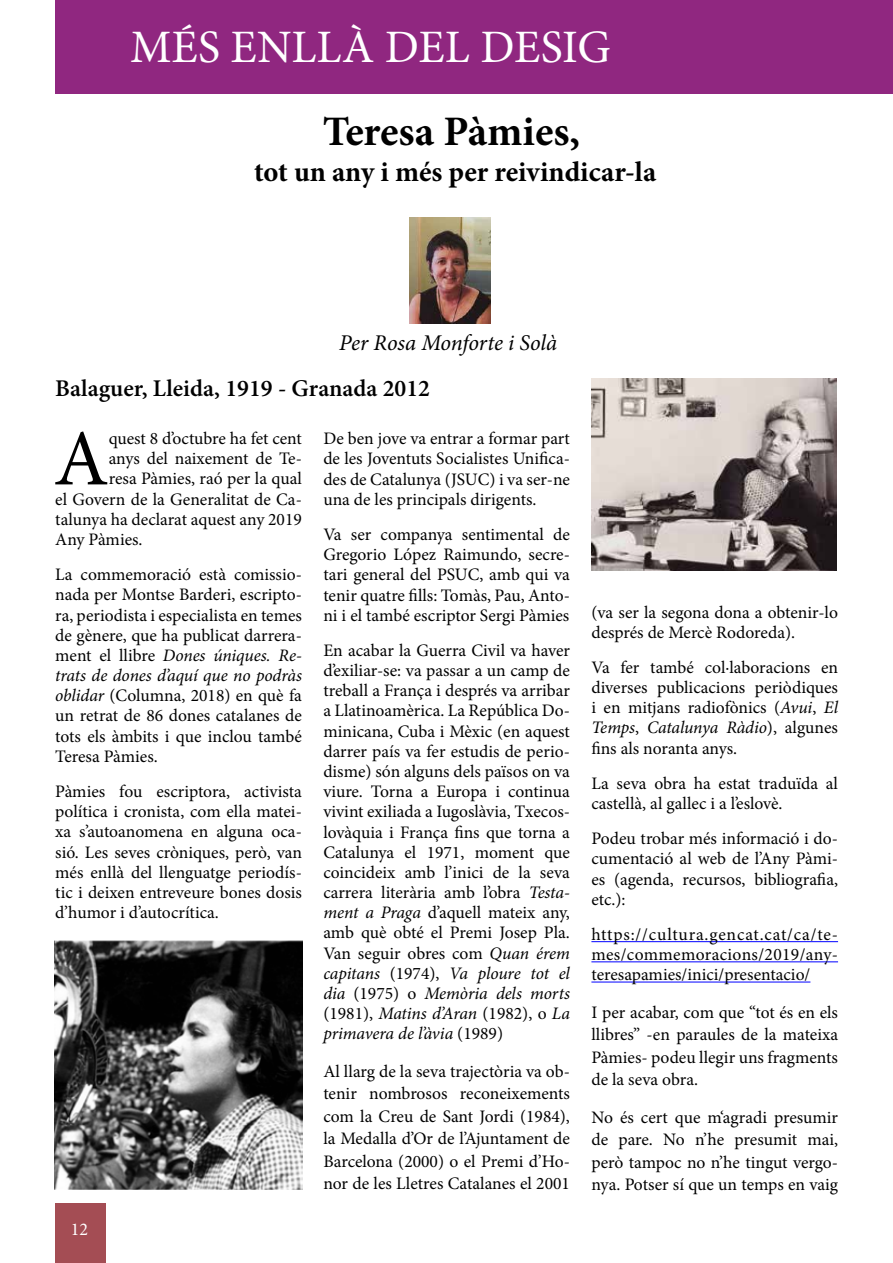
<style>
.page{position:relative;width:893px;height:1263px;background:#fff}
.page>*{position:absolute;margin:0;border:0;box-sizing:border-box;transform-origin:0 0}
.t1{font:79.65px "Minion Pro";color:#000}
.t2{font:46.5px "Minion Pro";color:#fff}
.t3{font:700 42px "Minion Pro";letter-spacing:-.005em;color:#000}
.t4{font:700 28.5px "Minion Pro";color:#000}
.t5{font:600 24px "Minion Pro";color:#000}
.t6{font:italic 22.5px "Minion Pro";letter-spacing:-.01em;color:#000}
.t7{font:18px "Minion Pro";color:#fff}
.t8{font:17.55px/20.2px "Minion Pro";color:#000;text-align:justify}
.s1{font-style:italic}
</style>
<div class="page">
<hr style="left:591px;top:941px;width:247px;height:1px;background:#00f">
<hr style="left:591px;top:961px;width:247px;height:1px;background:#00f">
<hr style="left:591px;top:981px;width:219px;height:1px;background:#00f">
<div style="left:55px;top:0;width:838px;height:94px;background:#902780"></div>
<img style="left:409px;top:218px;width:81px;height:106px">
<img style="left:591px;top:378px;width:245px;height:192px">
<img style="left:54px;top:941px;width:249px;height:248px">
<div style="left:55px;top:1203px;width:50px;height:60px;background:#a44d54"></div>
<h2 class="t2" style="left:130px;top:16px;width:482px">MÉS ENLLÀ DEL DESIG</h2>
<h3 class="t3" style="left:323px;top:102px;width:259px">Teresa Pàmies,</h3>
<h3 class="t4" style="left:254px;top:151px;width:404px">tot un any i més per reivindicar-la</h3>
<p class="t6" style="left:339px;top:327px;width:219px">Per Rosa Monforte i Solà</p>
<h3 class="t5" style="left:55px;top:372px;width:376px">Balaguer, Lleida, 1919 - Granada 2012</h3>
<h1 class="t1" style="left:54px;top:406px;width:57px">A</h1>
<p class="t8" style="left:109px;top:428px;width:195px">quest 8 d’octubre ha fet cent</p>
<p class="t8" style="left:109px;top:449px;width:195px">anys del naixement de Te-</p>
<p class="t8" style="left:109px;top:469px;width:195px">resa Pàmies, raó per la qual</p>
<p class="t8" style="left:55px;top:489px;width:248px">el Govern de la Generalitat de Ca-</p>
<p class="t8" style="left:55px;top:509px;width:248px">talunya ha declarat aquest any 2019</p>
<p class="t8" style="left:55px;top:529px;width:89px">Any Pàmies.</p>
<p class="t8" style="left:55px;top:564px;width:248px">La commemoració està comissio&shy;nada per Montse Barderi, escripto&shy;ra, periodista i especialista en temes de gènere, que ha publicat darrera&shy;ment el llibre <span class="s1">Dones úniques. Re&shy;trats de dones d’aquí que no podràs oblidar</span> (Columna, 2018) en què fa un retrat de 86 dones catalanes de tots els àmbits i que inclou també Teresa Pàmies.</p>
<p class="t8" style="left:55px;top:781px;width:248px">Pàmies fou escriptora, activista política i cronista, com ella matei&shy;xa s’autoanomena en alguna oca&shy;sió. Les seves cròniques, però, van més enllà del llenguatge periodís&shy;tic i deixen entreveure bones dosis d’humor i d’autocrítica.</p>
<p class="t7" style="left:71px;top:1217px;width:19px">12</p>
<p class="t8" style="left:323px;top:429px;width:248px">De ben jove va entrar a formar part de les Joventuts Socialistes Unifica&shy;des de Catalunya (JSUC) i va ser-ne una de les principals dirigents.</p>
<p class="t8" style="left:323px;top:524px;width:248px">Va ser companya sentimental de Gregorio López Raimundo, secre&shy;tari general del PSUC, amb qui va tenir quatre fills: Tomàs, Pau, Anto&shy;ni i el també escriptor Sergi Pàmies</p>
<p class="t8" style="left:323px;top:640px;width:248px">En acabar la Guerra Civil va haver d’exiliar-se: va passar a un camp de treball a França i després va arribar a Llatinoamèrica. La República Do&shy;minicana, Cuba i Mèxic (en aquest darrer país va fer estudis de perio&shy;disme) són alguns dels països on va viure. Torna a Europa i continua vivint exiliada a Iugoslàvia, Txecos&shy;lovàquia i França fins que torna a Catalunya el 1971, moment que coincideix amb l’inici de la seva carrera literària amb l’obra <span class="s1">Testa&shy;ment a Praga</span> d’aquell mateix any, amb què obté el Premi Josep Pla.<br>Van seguir obres com <span class="s1">Quan érem capitans</span> (1974), <span class="s1">Va ploure tot el dia</span> (1975) o <span class="s1">Memòria dels morts </span>(1981), <span class="s1">Matins d’Aran</span> (1982), o <span class="s1">La primavera de l’àvia</span> (1989)</p>
<p class="t8" style="left:323px;top:1060px;width:248px;line-height:22.5px">Al llarg de la seva trajectòria va ob&shy;tenir nombrosos reconeixements com la Creu de Sant Jordi (1984), la Medalla d’Or de l’Ajuntament de Barcelona (2000) o el Premi d’Ho&shy;nor de les Lletres Catalanes el 2001</p>
<p class="t8" style="left:591px;top:602px;width:248px">(va ser la segona dona a obtenir-lo després de Mercè Rodoreda).</p>
<p class="t8" style="left:591px;top:657px;width:248px">Va fer també col·laboracions en diverses publicacions periòdiques i en mitjans radiofònics (<span class="s1">Avui</span>, <span class="s1">El Temps</span>, <span class="s1">Catalunya Ràdio</span>), algunes fins als noranta anys.</p>
<p class="t8" style="left:591px;top:773px;width:248px">La seva obra ha estat traduïda al castellà, al gallec i a l’eslovè.</p>
<p class="t8" style="left:591px;top:828px;width:248px">Podeu trobar més informació i do&shy;cumentació al web de l’Any Pàmi&shy;es (agenda, recursos, bibliografia, etc.):</p>
<p class="t8" style="left:591px;top:924px;width:248px">https://cultura.gencat.cat/ca/te&shy;mes/commemoracions/2019/any&shy;teresapamies/inici/presentacio/</p>
<p class="t8" style="left:591px;top:1001px;width:248px;line-height:22.5px">I per acabar, com que “tot és en els llibres” -en paraules de la mateixa Pàmies- podeu llegir uns fragments de la seva obra.</p>
<p class="t8" style="left:591px;top:1106px;width:248px;line-height:22.5px">No és cert que m‘agradi presumir de pare. No n’he presumit mai, però tampoc no n’he tingut vergo&shy;nya. Potser sí que un temps en vaig</p>
</div>
